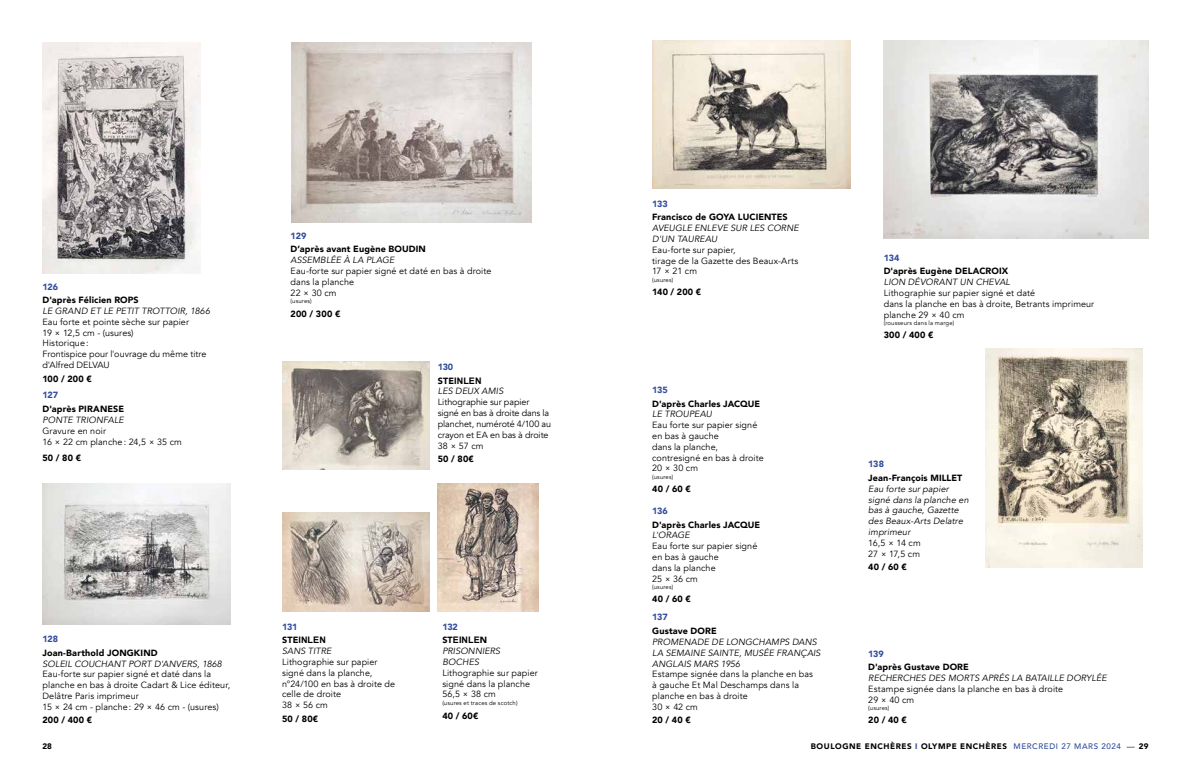
<style>
.page{position:relative;width:1191px;height:766px;background:#fff}
.page>*{position:absolute;margin:0;border:0;box-sizing:border-box;transform-origin:0 0}
.t1{font:9px/10.8px "Avenir";letter-spacing:.01em;color:#000}
.t2{font:italic 9px/10.8px "Avenir";letter-spacing:.005em;color:#000}
.t3{font:900 9px "Avenir";letter-spacing:.015em;color:#000}
.t4{font:9px/10.8px "Avenir";letter-spacing:-.01em;color:#000}
.t5{font:900 9px "Avenir";letter-spacing:-.035em;color:#314c9c}
.t6{font:700 9px "Arial";letter-spacing:.01em;color:#000}
.t7{font:9px/10.8px "Avenir";letter-spacing:-.03em;color:#000}
.t8{font:900 8px "Avenir";letter-spacing:.07em;color:#000}
.t9{font:6px "Avenir";letter-spacing:.025em;color:#000}
.s1{font-family:"Avenir";font-weight:900}
.s2{color:#314c9c}
.s3{font-weight:500;color:#314c9c}
.s4{font-weight:300}
</style>
<div class="page">
<img style="left:43px;top:43px;width:157px;height:230px">
<img style="left:291px;top:43px;width:240px;height:180px">
<img style="left:653px;top:40px;width:197px;height:148px">
<img style="left:883px;top:40px;width:265px;height:198px">
<img style="left:43px;top:483px;width:188px;height:141px">
<img style="left:985px;top:349px;width:157px;height:218px">
<img style="left:282px;top:361px;width:147px;height:109px">
<img style="left:438px;top:483px;width:101px;height:127px">
<img style="left:282px;top:512px;width:147px;height:98px">
<p class="t5" style="left:43px;top:278px;width:17px">126</p>
<p class="t3" style="left:43px;top:292px;width:98px">D'après Félicien ROPS</p>
<p class="t2" style="left:43px;top:305px;width:169px">LE GRAND ET LE PETIT TROTTOIR, 1866</p>
<p class="t1" style="left:43px;top:316px;width:165px">Eau forte et pointe sèche sur papier<br>19 × 12,5 cm - (usures)<br>Historique:<br>Frontispice pour l'ouvrage du même titre d'Alfred DELVAU</p>
<p class="t3" style="left:43px;top:371px;width:51px">100 / 200 €</p>
<p class="t5" style="left:43px;top:387px;width:17px">127</p>
<p class="t3" style="left:43px;top:401px;width:83px">D'après PIRANESE</p>
<p class="t2" style="left:43px;top:414px;width:83px">PONTE TRIONFALE</p>
<p class="t1" style="left:43px;top:425px;width:141px">Gravure en noir<br>16 × 22 cm planche: 24,5 × 35 cm</p>
<p class="t3" style="left:43px;top:450px;width:40px">50 / 80 €</p>
<p class="t5" style="left:291px;top:228px;width:17px">129</p>
<p class="t3" style="left:291px;top:241px;width:137px">D’après avant Eugène BOUDIN</p>
<p class="t2" style="left:291px;top:255px;width:105px">ASSEMBLÉE À LA PLAGE</p>
<p class="t1" style="left:291px;top:266px;width:202px">Eau-forte sur papier signé et daté en bas à droite dans la planche<br>22 × 30 cm</p>
<p class="t9" style="left:291px;top:297px;width:23px">(usures)</p>
<p class="t3" style="left:291px;top:305px;width:51px">200 / 300 €</p>
<p class="t5" style="left:438px;top:359px;width:17px">130</p>
<p class="t6" style="left:438px;top:374px;width:45px"><span class="s1">STE</span>INLEN</p>
<p class="t2" style="left:438px;top:386px;width:67px">LES DEUX AMIS</p>
<p class="t4" style="left:438px;top:397px;width:115px">Lithographie sur papier signé en bas à droite dans la planchet, numéroté 4/100 au crayon et EA en bas à droite<br>38 × 57 cm</p>
<p class="t3" style="left:438px;top:451px;width:38px">50 / 80€</p>
<p class="t5" style="left:43px;top:631px;width:17px">128</p>
<p class="t3" style="left:43px;top:644px;width:117px">Joan-Barthold JONGKIND</p>
<p class="t2" style="left:43px;top:658px;width:181px">SOLEIL COUCHANT PORT D'ANVERS, 1868</p>
<p class="t1" style="left:43px;top:668px;width:189px">Eau-forte sur papier signé et daté dans la planche en bas à droite Cadart &amp; Lice éditeur, Delâtre Paris imprimeur<br>15 × 24 cm - planche: 29 × 46 cm - (usures)</p>
<p class="t3" style="left:43px;top:712px;width:51px">200 / 400 €</p>
<p class="t5" style="left:282px;top:618px;width:17px">131</p>
<p class="t6" style="left:282px;top:633px;width:45px"><span class="s1">STE</span>INLEN</p>
<p class="t2" style="left:282px;top:645px;width:51px">SANS TITRE</p>
<p class="t1" style="left:282px;top:656px;width:115px">Lithographie sur papier signé dans la planche, n°24/100 en bas à droite de celle de droite<br>38 × 56 cm</p>
<p class="t3" style="left:282px;top:710px;width:38px">50 / 80€</p>
<p class="t5" style="left:442px;top:618px;width:17px">132</p>
<p class="t6" style="left:442px;top:633px;width:46px"><span class="s1">ST</span>EINLE<span class="s1">N</span></p>
<p class="t2" style="left:442px;top:645px;width:59px">PRISONNIERS<br>BOCHES</p>
<p class="t1" style="left:442px;top:667px;width:97px">Lithographie sur papier signé dans la planche<br>56,5 × 38 cm</p>
<p class="t9" style="left:442px;top:699px;width:77px">(usures et traces de scotch)</p>
<p class="t3" style="left:442px;top:707px;width:38px">40 / 60€</p>
<p class="t5" style="left:652px;top:196px;width:17px">133</p>
<p class="t3" style="left:652px;top:209px;width:137px">Francisco de GOYA LUCIENTES</p>
<p class="t2" style="left:652px;top:223px;width:148px">AVEUGLE ENLEVE SUR LES CORNE<br>D'UN TAUREAU</p>
<p class="t1" style="left:652px;top:244px;width:148px">Eau-forte sur papier,<br>tirage de la Gazette des Beaux-Arts<br>17 × 21 cm</p>
<p class="t9" style="left:652px;top:276px;width:23px">(usures)</p>
<p class="t3" style="left:652px;top:284px;width:51px">140 / 200 €</p>
<p class="t5" style="left:652px;top:382px;width:17px">135</p>
<p class="t3" style="left:652px;top:395px;width:110px">D'après Charles JACQUE</p>
<p class="t2" style="left:652px;top:409px;width:61px">LE TROUPEAU</p>
<p class="t1" style="left:652px;top:420px;width:113px">Eau forte sur papier signé en bas à gauche<br>dans la planche, contresigné en bas à droite<br>20 × 30 cm</p>
<p class="t9" style="left:652px;top:473px;width:23px">(usures)</p>
<p class="t3" style="left:652px;top:481px;width:40px">40 / 60 €</p>
<p class="t5" style="left:652px;top:503px;width:17px">136</p>
<p class="t3" style="left:652px;top:516px;width:110px">D'après Charles JACQUE</p>
<p class="t2" style="left:652px;top:530px;width:39px">L'ORAGE</p>
<p class="t1" style="left:652px;top:540px;width:107px">Eau forte sur papier signé en bas à gauche<br>dans la planche<br>25 × 36 cm</p>
<p class="t9" style="left:652px;top:583px;width:23px">(usures)</p>
<p class="t3" style="left:652px;top:591px;width:40px">40 / 60 €</p>
<p class="t5" style="left:652px;top:609px;width:17px">137</p>
<p class="t3" style="left:652px;top:623px;width:66px">Gustave DORE</p>
<p class="t2" style="left:652px;top:636px;width:170px">PROMENADE DE LONGCHAMPS DANS<br>LA SEMAINE SAINTE, MUSÉE FRANÇAIS<br>ANGLAIS MARS 1956</p>
<p class="t1" style="left:652px;top:668px;width:162px">Estampe signée dans la planche en bas à gauche Et Mal Deschamps dans la planche en bas à droite<br>30 × 42 cm</p>
<p class="t3" style="left:652px;top:712px;width:40px">20 / 40 €</p>
<p class="t5" style="left:883px;top:250px;width:17px">134</p>
<p class="t3" style="left:883px;top:263px;width:126px">D'après Eugène DELACROIX</p>
<p class="t2" style="left:883px;top:277px;width:128px">LION DÉVORANT UN CHEVAL</p>
<p class="t1" style="left:883px;top:287px;width:212px">Lithographie sur papier signé et daté<br>dans la planche en bas à droite, Betrants imprimeur planche 29 × 40 cm</p>
<p class="t9" style="left:883px;top:319px;width:72px">(rousseurs dans la marge)</p>
<p class="t3" style="left:883px;top:327px;width:51px">300 / 400 €</p>
<p class="t5" style="left:868px;top:456px;width:17px">138</p>
<p class="t3" style="left:868px;top:470px;width:96px">Jean-François MILLET</p>
<p class="t2" style="left:868px;top:483px;width:102px">Eau forte sur papier signé dans la planche en bas à gauche, Gazette des Beaux-Arts Delatre imprimeur</p>
<p class="t7" style="left:868px;top:537px;width:54px">16,5 × 14 cm<br>27 × 17,5 cm</p>
<p class="t3" style="left:868px;top:559px;width:40px">40 / 60 €</p>
<p class="t5" style="left:868px;top:645px;width:17px">139</p>
<p class="t3" style="left:868px;top:659px;width:102px">D'après Gustave DORE</p>
<p class="t2" style="left:868px;top:672px;width:240px">RECHERCHES DES MORTS APRÉS LA BATAILLE DORYLÉE</p>
<p class="t1" style="left:868px;top:683px;width:196px">Estampe signée dans la planche en bas à droite<br>29 × 40 cm</p>
<p class="t9" style="left:868px;top:704px;width:23px">(usures)</p>
<p class="t3" style="left:868px;top:712px;width:40px">20 / 40 €</p>
<p class="t8" style="left:43px;top:738px;width:11px">28</p>
<p class="t8" style="left:811px;top:738px;width:339px">BOULOGNE ENCHÈRES <span class="s2">I</span> OLYMPE ENCHÈRES <span class="s3">MERCREDI 27 MARS 2024</span> <span class="s4">—</span> 29</p>
</div>
